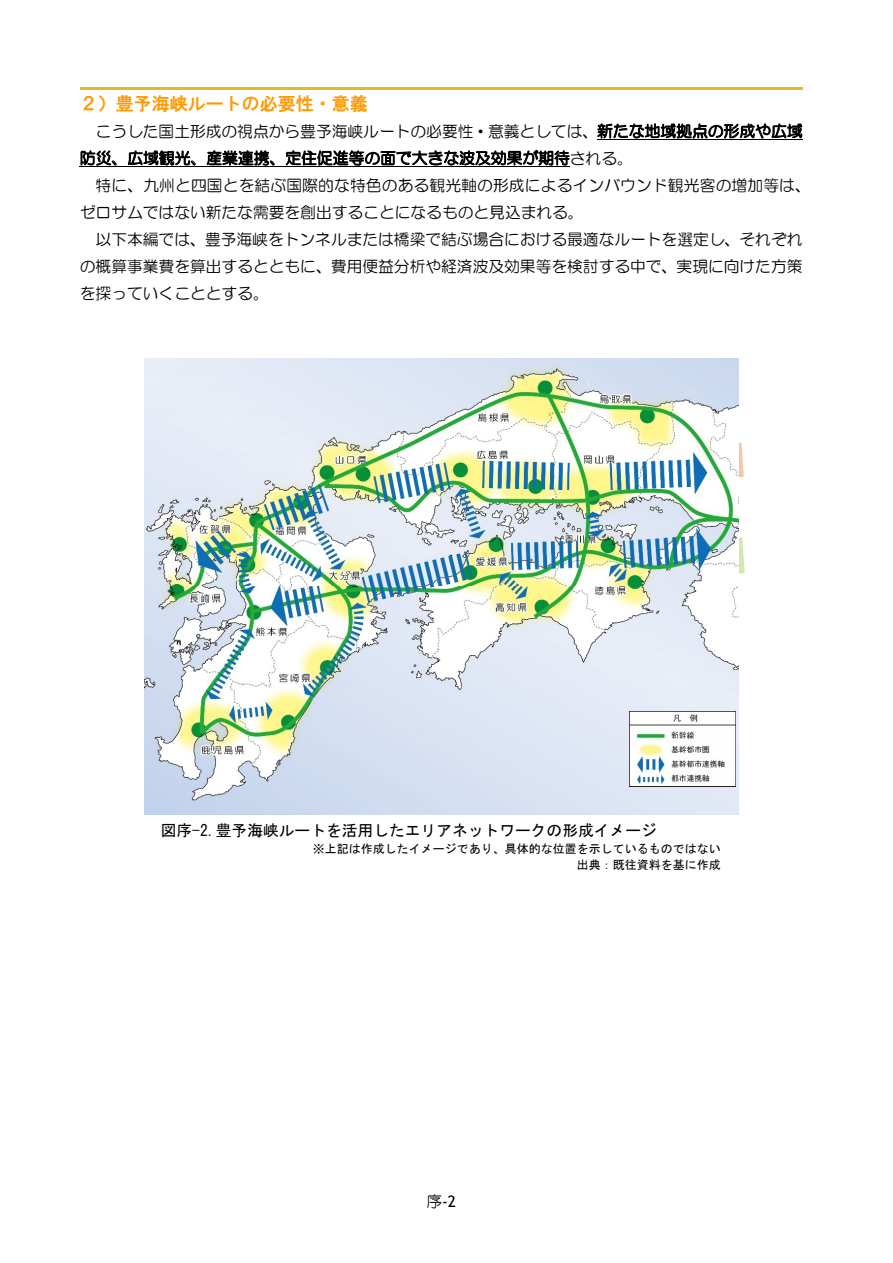
<style>
.page{position:relative;width:893px;height:1263px;background:#fff}
.page>*{position:absolute;margin:0;border:0;box-sizing:border-box;transform-origin:0 0}
.t1{font:18px "HGS Gothic E";color:#ff9a00}
.t2{font:15.75px/27px "HG Maru Gothic MPRO";color:#000}
.t3{font:15.75px "MS Gothic";color:#000}
.t4{font:15.75px "Trebuchet MS";color:#000}
.t5{font:12px/16.5px "MS Gothic";color:#000;text-align:right}
.s1{font-family:"HG Maru Gothic MPRO"}
</style>
<div class="page">
<hr style="left:80px;top:87px;width:723px;height:2px;background:#e6b91e">
<hr style="left:597px;top:139px;width:206px;height:1px;background:#000">
<hr style="left:80px;top:166px;width:490px;height:1px;background:#000">
<img style="left:145px;top:359px;width:593px;height:455px">
<img style="left:630px;top:711px;width:105px;height:75px">
<p class="t1" style="left:80px;top:95px;width:289px">２）豊予海峡ルートの必要性・意義</p>
<p class="t2" style="left:80px;top:117px;width:724px;text-indent:16px">こうした国土形成の視点から豊予海峡ルートの必要性・意義としては、新たな地域拠点の形成や広域防災、広域観光、産業連携、定住促進等の面で大きな波及効果が期待される。</p>
<p class="t2" style="left:80px;top:171px;width:732px;text-indent:16px">特に、九州と四国とを結ぶ国際的な特色のある観光軸の形成によるインバウンド観光客の増加等は、ゼロサムではない新たな需要を創出することになるものと見込まれる。</p>
<p class="t2" style="left:80px;top:225px;width:724px;text-align:justify;text-indent:16px">以下本編では、豊予海峡をトンネルまたは橋梁で結ぶ場合における最適なルートを選定し、それぞれの概算事業費を算出するとともに、費用便益分析や経済波及効果等を検討する中で、実現に向けた方策を探っていくこととする。</p>
<p class="t3" style="left:161px;top:823px;width:498px">図序-2.豊予海峡ルートを活用したエリアネットワークの形成イメージ</p>
<p class="t5" style="left:313px;top:840px;width:409px">※上記は作成したイメージであり、具体的な位置を示しているものではない出典：既往資料を基に作成</p>
<p class="t4" style="left:426px;top:1192px;width:31px"><span class="s1">序</span>-2</p>
</div>
